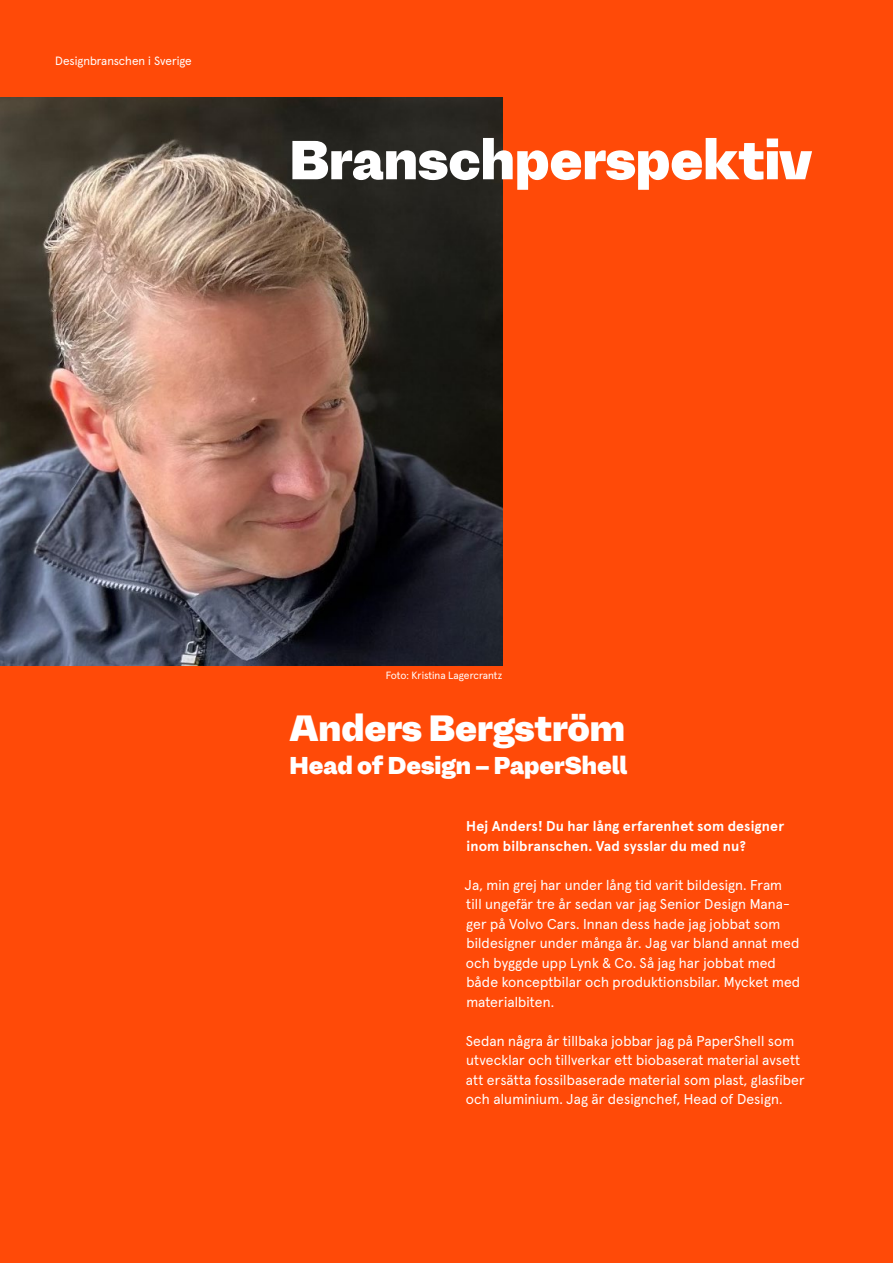
<style>
.page{position:relative;width:893px;height:1263px;background:#ff4a08}
.page>*{position:absolute;margin:0;border:0;box-sizing:border-box;transform-origin:0 0}
.t1{font:900 54px "Mena Grotesk";color:#fff}
.t2{font:900 36px "Mena Grotesk";color:#fff}
.t3{font:900 24px "Mena Grotesk";color:#fff}
.t4{font:14.25px/19.5px "Apercu";letter-spacing:.01em;color:#fff}
.t5{font:700 14.25px/19.5px "Apercu";letter-spacing:.01em;color:#fff}
.t6{font:12px "Apercu";color:#fff}
.t7{font:10.5px "Apercu";letter-spacing:-.005em;color:#fff}
</style>
<div class="page">
<img style="left:0;top:97px;width:502px;height:568px">
<p class="t6" style="left:55px;top:51px;width:138px">Designbranschen i Sverige</p>
<h1 class="t1" style="left:289px;top:123px;width:524px">Branschperspektiv</h1>
<p class="t7" style="left:386px;top:667px;width:118px">Foto: Kristina Lagercrantz</p>
<h2 class="t2" style="left:289px;top:703px;width:337px">Anders Bergström</h2>
<h3 class="t3" style="left:289px;top:749px;width:340px">Head of Design – PaperShell</h3>
<p class="t5" style="left:466px;top:815px;width:319px">Hej Anders! Du har lång erfarenhet som designer inom bilbranschen. Vad sysslar du med nu?</p>
<p class="t4" style="left:465px;top:874px;width:337px">Ja, min grej har under lång tid varit bildesign. Fram till ungefär tre år sedan var jag Senior Design Mana&shy;ger på Volvo Cars. Innan dess hade jag jobbat som bildesigner under många år. Jag var bland annat med och byggde upp Lynk &amp; Co. Så jag har jobbat med både konceptbilar och produktionsbilar. Mycket med materialbiten.</p>
<p class="t4" style="left:466px;top:1030px;width:340px">Sedan några år tillbaka jobbar jag på PaperShell som utvecklar och tillverkar ett biobaserat material avsett att ersätta fossilbaserade material som plast, glasfiber och aluminium. Jag är designchef, Head of Design.</p>
</div>
